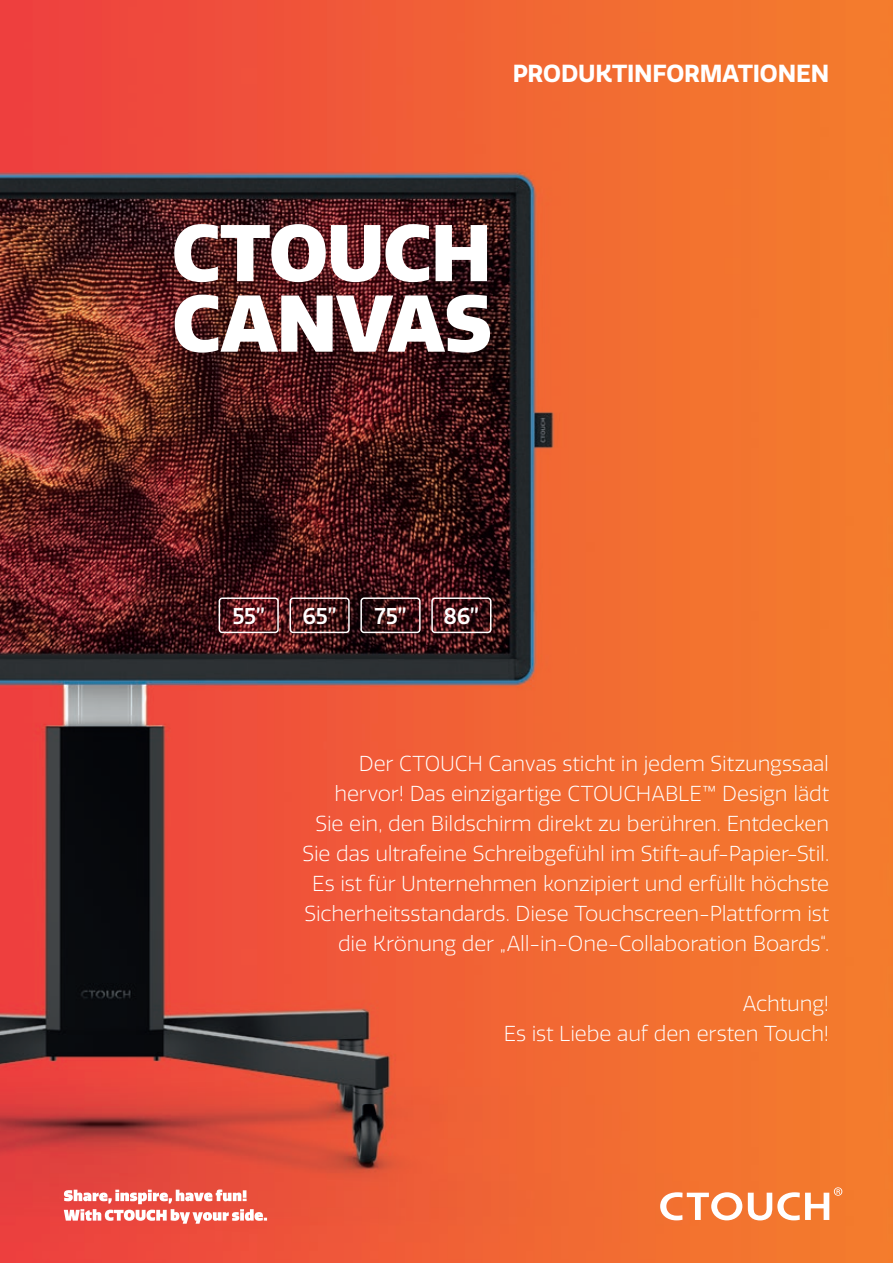
<style>
.page{position:relative;width:893px;height:1263px;background:#fff}
.page>*{position:absolute;margin:0;border:0;box-sizing:border-box;transform-origin:0 0}
.t1{font:900 78px "Quatro";letter-spacing:-.005em;color:#fff}
.Document_type{font:700 24px "Quatro";letter-spacing:-.005em;color:#fff}
.t2{font:500 22.2px "Quatro";letter-spacing:-.01em;color:#fff}
.cover_alinea_wit{font:300 21px/30px "Quatro";letter-spacing:-.005em;color:#fff;text-align:right}
</style>
<div class="page">
<img style="left:0;top:0;width:893px;height:1263px">
<div style="left:290px;top:597px;width:60px;height:36px;border:2px solid #fff;border-radius:3px"></div>
<div style="left:219px;top:597px;width:60px;height:36px;border:2px solid #fff;border-radius:3px"></div>
<div style="left:360px;top:597px;width:61px;height:36px;border:2px solid #fff;border-radius:3px"></div>
<div style="left:431px;top:597px;width:60px;height:36px;border:2px solid #fff;border-radius:3px"></div>
<svg style="left:64px;top:1189px;width:203px;height:35px"></svg>
<svg style="left:660px;top:1192px;width:82px;height:28px"></svg>
<svg style="left:748px;top:1187px;width:94px;height:33px"></svg>
<p class="Document_type" style="left:513px;top:60px;width:318px">PRODUKTINFORMATIONEN</p>
<p class="t1" style="left:172px;top:206px;width:321px">CTOUCH</p>
<p class="t1" style="left:173px;top:277px;width:320px">CANVAS</p>
<p class="t2" style="left:232px;top:603px;width:34px">55”</p>
<p class="t2" style="left:302px;top:603px;width:36px">65”</p>
<p class="t2" style="left:374px;top:603px;width:34px">75”</p>
<p class="t2" style="left:444px;top:603px;width:37px">86”</p>
<p class="cover_alinea_wit" style="left:302px;top:749px;width:528px">Der CTOUCH Canvas sticht in jedem Sitzungssaal hervor! Das einzigartige CTOUCHABLE™ Design lädt Sie ein, den Bildschirm direkt zu berühren. Entdecken Sie das ultrafeine Schreibgefühl im Stift-auf-Papier-Stil.<br>Es ist für Unternehmen konzipiert und erfüllt höchste Sicherheitsstandards. Diese Touchscreen-Plattform ist die Krönung der „All-in-One-Collaboration Boards“.</p>
<p class="cover_alinea_wit" style="left:743px;top:989px;width:88px">Achtung!</p>
<p class="cover_alinea_wit" style="left:504px;top:1019px;width:327px">Es ist Liebe auf den ersten Touch!</p>
</div>
